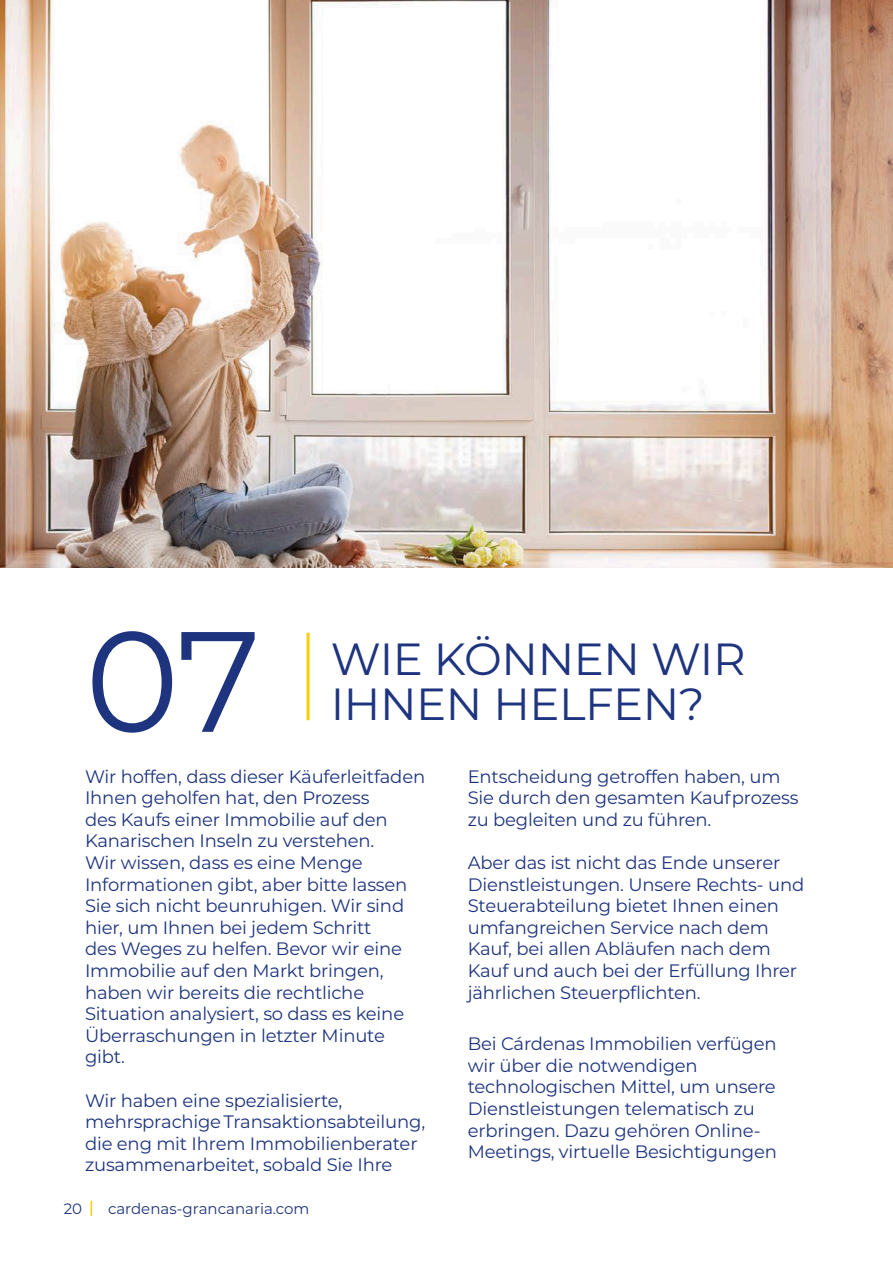
<style>
.page{position:relative;width:893px;height:1263px;background:#fff}
.page>*{position:absolute;margin:0;border:0;box-sizing:border-box;transform-origin:0 0}
.t1{font:142.5px "Montserrat";color:#1e347f}
.t2{font:45px "Montserrat";letter-spacing:-.01em;color:#1e347f}
.t3{font:18px/21.6px "Montserrat";letter-spacing:-.01em;color:#1e347f}
.t4{font:15px "Montserrat";color:#1e347f}
</style>
<div class="page">
<img style="left:0;top:0;width:893px;height:568px">
<hr style="left:307px;top:633px;width:3px;height:87px;background:#fecc00">
<svg style="left:91px;top:1201px;width:1px;height:15px"></svg>
<p class="t1" style="left:85px;top:583px;width:177px">07</p>
<p class="t2" style="left:331px;top:628px;width:416px">WIE KÖNNEN WIR</p>
<p class="t2" style="left:331px;top:673px;width:375px">IHNEN HELFEN?</p>
<p class="t3" style="left:85px;top:765px;width:342px">Wir hoffen, dass dieser Käuferleitfaden<br>Ihnen geholfen hat, den Prozess<br>des Kaufs einer Immobilie auf den<br>Kanarischen Inseln zu verstehen.<br>Wir wissen, dass es eine Menge<br>Informationen gibt, aber bitte lassen<br>Sie sich nicht beunruhigen. Wir sind hier, um Ihnen bei jedem Schritt<br>des Weges zu helfen. Bevor wir eine<br>Immobilie auf den Markt bringen, haben wir bereits die rechtliche<br>Situation analysiert, so dass es keine<br>Überraschungen in letzter Minute gibt.</p>
<p class="t3" style="left:85px;top:1089px;width:342px">Wir haben eine spezialisierte, mehrsprachige Transaktionsabteilung, die eng mit Ihrem Immobilienberater zusammenarbeitet, sobald Sie Ihre</p>
<p class="t4" style="left:64px;top:1198px;width:20px">20</p>
<p class="t4" style="left:108px;top:1198px;width:203px">cardenas-grancanaria.com</p>
<p class="t3" style="left:468px;top:765px;width:332px">Entscheidung getroffen haben, um<br>Sie durch den gesamten Kaufprozess zu begleiten und zu führen.</p>
<p class="t3" style="left:468px;top:851px;width:338px">Aber das ist nicht das Ende unserer Dienstleistungen. Unsere Rechts- und Steuerabteilung bietet Ihnen einen umfangreichen Service nach dem Kauf, bei allen Abläufen nach dem Kauf und auch bei der Erfüllung Ihrer jährlichen Steuerpfl ichten.</p>
<p class="t3" style="left:468px;top:1032px;width:311px">Bei Cárdenas Immobilien verfügen wir über die notwendigen technologischen Mittel, um unsere Dienstleistungen telematisch zu erbringen. Dazu gehören Online-Meetings, virtuelle Besichtigungen</p>
</div>
